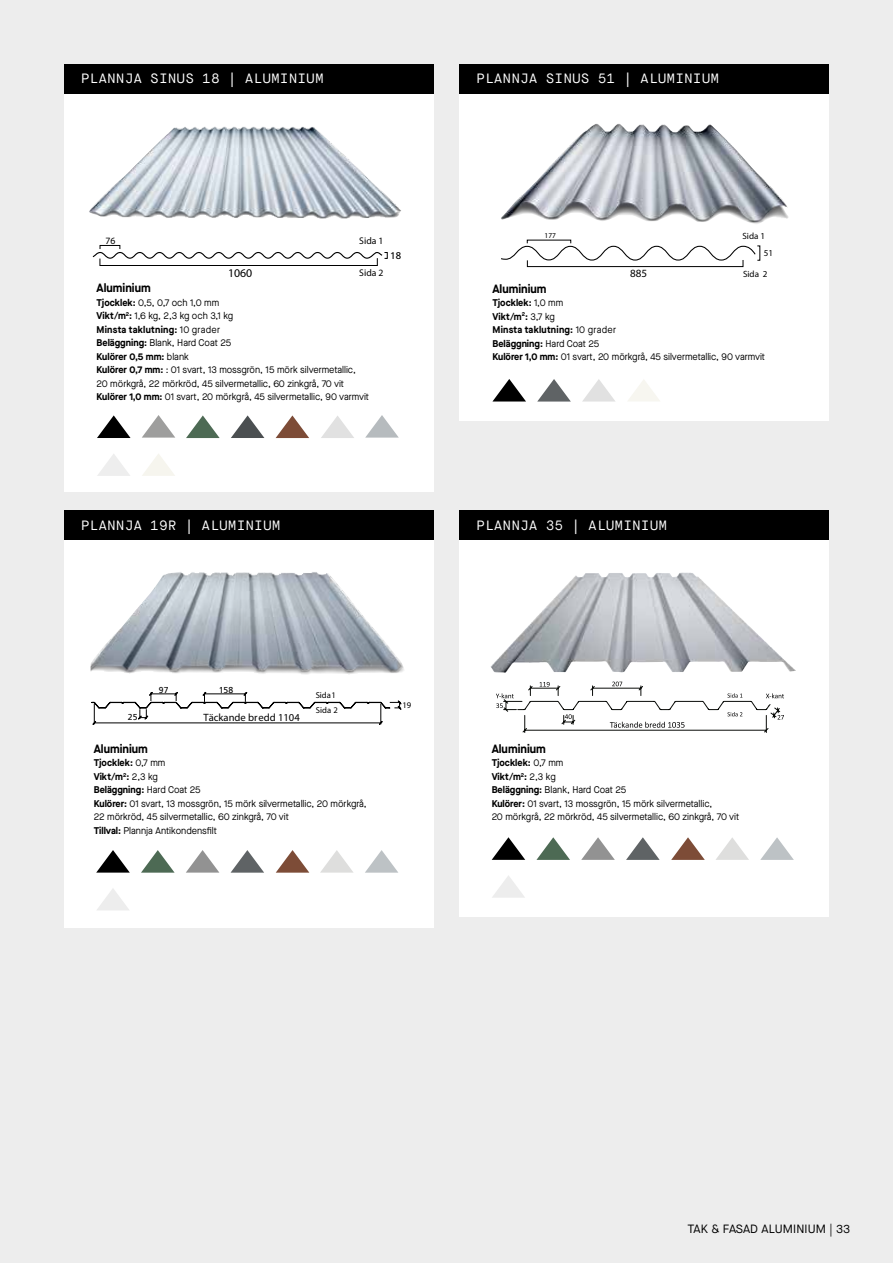
<style>
.page{position:relative;width:893px;height:1263px;background:#ededed}
.page>*{position:absolute;margin:0;border:0;box-sizing:border-box;transform-origin:0 0}
.t1{font:13.5px "Maison Neue Mono";color:#fff}
.t2{font:700 12px "Maison Neue";color:#000;scale:.95 1}
.t3{font:12px "Maison Neue";letter-spacing:.01em;color:#000}
.t4{font:11.85px "News Gothic";color:#000}
.t5{font:11.1px "News Gothic";color:#000}
.t6{font:10.65px "News Gothic";color:#000}
.t7{font:9.75px/13.5px "Maison Neue";color:#000;scale:.95 1}
.t8{font:9.75px "News Gothic";color:#000}
.t9{font:9.75px "Frutiger";color:#000}
.t10{font:9px "News Gothic";color:#000}
.t11{font:8.7px/15px "News Gothic";color:#000}
.t12{font:8.7px "Frutiger";color:#000}
.t13{font:7.5px "News Gothic";color:#000}
.s1{font-weight:700}
</style>
<div class="page">
<div style="left:64px;top:92px;width:370px;height:400px;background:#fff"></div>
<div style="left:64px;top:540px;width:370px;height:387px;background:#fff"></div>
<div style="left:459px;top:92px;width:370px;height:329px;background:#fff"></div>
<div style="left:459px;top:540px;width:370px;height:376px;background:#fff"></div>
<img style="left:91px;top:572px;width:313px;height:103px">
<img style="left:490px;top:573px;width:189px;height:97px">
<div style="left:64px;top:64px;width:370px;height:30px;background:#000"></div>
<div style="left:64px;top:510px;width:370px;height:30px;background:#000"></div>
<div style="left:459px;top:64px;width:370px;height:30px;background:#000"></div>
<div style="left:459px;top:510px;width:370px;height:30px;background:#000"></div>
<img style="left:89px;top:127px;width:312px;height:92px">
<div style="left:100px;top:258px;width:278px;height:8px;border:1px solid #000"></div>
<div style="left:100px;top:245px;width:20px;height:4px;border:1px solid #000"></div>
<svg style="left:92px;top:252px;width:296px;height:7px"></svg>
<img style="left:501px;top:124px;width:288px;height:100px">
<svg style="left:501px;top:245px;width:255px;height:16px"></svg>
<div style="left:527px;top:260px;width:216px;height:7px;border:1px solid #000"></div>
<svg style="left:496px;top:682px;width:288px;height:51px"></svg>
<svg style="left:97px;top:415px;width:34px;height:23px"></svg>
<svg style="left:186px;top:415px;width:34px;height:23px"></svg>
<svg style="left:231px;top:415px;width:33px;height:23px"></svg>
<svg style="left:276px;top:415px;width:33px;height:23px"></svg>
<svg style="left:365px;top:415px;width:34px;height:23px"></svg>
<svg style="left:97px;top:454px;width:33px;height:22px"></svg>
<svg style="left:142px;top:454px;width:33px;height:22px"></svg>
<svg style="left:493px;top:379px;width:33px;height:22px"></svg>
<svg style="left:537px;top:379px;width:34px;height:23px"></svg>
<svg style="left:582px;top:379px;width:33px;height:23px"></svg>
<svg style="left:321px;top:416px;width:33px;height:22px"></svg>
<svg style="left:492px;top:837px;width:33px;height:23px"></svg>
<svg style="left:536px;top:837px;width:34px;height:23px"></svg>
<svg style="left:581px;top:837px;width:34px;height:23px"></svg>
<svg style="left:626px;top:837px;width:34px;height:23px"></svg>
<svg style="left:716px;top:837px;width:33px;height:23px"></svg>
<svg style="left:760px;top:837px;width:34px;height:23px"></svg>
<svg style="left:492px;top:876px;width:33px;height:22px"></svg>
<svg style="left:671px;top:837px;width:34px;height:23px"></svg>
<svg style="left:91px;top:692px;width:310px;height:33px"></svg>
<svg style="left:142px;top:415px;width:33px;height:23px"></svg>
<svg style="left:628px;top:380px;width:32px;height:21px"></svg>
<svg style="left:96px;top:850px;width:34px;height:23px"></svg>
<svg style="left:141px;top:850px;width:34px;height:23px"></svg>
<svg style="left:186px;top:850px;width:33px;height:23px"></svg>
<svg style="left:231px;top:850px;width:33px;height:23px"></svg>
<svg style="left:320px;top:850px;width:33px;height:23px"></svg>
<svg style="left:365px;top:850px;width:33px;height:23px"></svg>
<svg style="left:97px;top:889px;width:32px;height:21px"></svg>
<svg style="left:276px;top:850px;width:33px;height:23px"></svg>
<h1 class="t1" style="left:81px;top:70px;width:244px">PLANNJA SINUS 18 | ALUMINIUM</h1>
<h1 class="t1" style="left:476px;top:70px;width:244px">PLANNJA SINUS 51 | ALUMINIUM</h1>
<p class="t8" style="left:106px;top:234px;width:11px">76</p>
<p class="t8" style="left:359px;top:235px;width:26px">Sida 1</p>
<p class="t4" style="left:228px;top:265px;width:26px">1060</p>
<p class="t8" style="left:359px;top:267px;width:26px">Sida 2</p>
<p class="t9" style="left:390px;top:250px;width:12px">18</p>
<p class="t13" style="left:544px;top:231px;width:13px">177</p>
<p class="t5" style="left:630px;top:266px;width:19px">885</p>
<p class="t10" style="left:742px;top:230px;width:24px">Sida 1</p>
<p class="t10" style="left:743px;top:268px;width:26px">Sida 2</p>
<p class="t10" style="left:764px;top:247px;width:11px">51</p>
<p class="t2" style="left:97px;top:280px;width:59px">Aluminium</p>
<p class="t7" style="left:97px;top:296px;width:288px"><span class="s1">Tjocklek:</span> 0,5, 0,7 och 1,0 mm<br><span class="s1">Vikt/m</span><sup>2</sup><span class="s1">:</span> 1,6 kg, 2,3 kg och 3,1 kg<br><span class="s1">Minsta taklutning:</span> 10 grader<br><span class="s1">Beläggning:</span> Blank, Hard Coat 25<br><span class="s1">Kulörer 0,5 mm:</span> blank<br><span class="s1">Kulörer 0,7 mm:</span> : 01 svart, 13 mossgrön, 15 mörk silvermetallic, 20 mörkgrå, 22 mörkröd, 45 silvermetallic, 60 zinkgrå, 70 vit <span class="s1">Kulörer 1,0 mm:</span> 01 svart, 20 mörkgrå, 45 silvermetallic, 90 varmvit</p>
<p class="t2" style="left:492px;top:280px;width:59px">Aluminium</p>
<p class="t7" style="left:492px;top:296px;width:288px"><span class="s1">Tjocklek:</span> 1,0 mm<br><span class="s1">Vikt/m</span><sup>2</sup><span class="s1">:</span> 3,7 kg<br><span class="s1">Minsta taklutning:</span> 10 grader<br><span class="s1">Beläggning:</span> Hard Coat 25<br><span class="s1">Kulörer 1,0 mm:</span> 01 svart, 20 mörkgrå, 45 silvermetallic, 90 varmvit</p>
<h1 class="t1" style="left:81px;top:517px;width:201px">PLANNJA 19R | ALUMINIUM</h1>
<h1 class="t1" style="left:476px;top:517px;width:193px">PLANNJA 35 | ALUMINIUM</h1>
<p class="t12" style="left:159px;top:685px;width:11px">97</p>
<p class="t12" style="left:219px;top:685px;width:16px">158</p>
<p class="t12" style="left:128px;top:711px;width:11px">25</p>
<p class="t6" style="left:203px;top:711px;width:98px">Täckande bredd 1104</p>
<p class="t11" style="left:316px;top:687px;width:24px">Sida 1<br>Sida 2</p>
<p class="t11" style="left:402px;top:698px;width:10px">19</p>
<p class="t2" style="left:94px;top:740px;width:59px">Aluminium</p>
<p class="t7" style="left:94px;top:756px;width:289px"><span class="s1">Tjocklek:</span> 0,7 mm<br><span class="s1">Vikt/m</span><sup>2</sup><span class="s1">:</span> 2,3 kg<br><span class="s1">Beläggning:</span> Hard Coat 25<br><span class="s1">Kulörer:</span> 01 svart, 13 mossgrön, 15 mörk silvermetallic, 20 mörkgrå, 22 mörkröd, 45 silvermetallic, 60 zinkgrå, 70 vit<br><span class="s1">Tillval:</span> Plannja Antikondensfilt</p>
<p class="t2" style="left:492px;top:740px;width:59px">Aluminium</p>
<p class="t7" style="left:492px;top:756px;width:262px"><span class="s1">Tjocklek:</span> 0,7 mm<br><span class="s1">Vikt/m</span><sup>2</sup><span class="s1">:</span> 2,3 kg<br><span class="s1">Beläggning:</span> Blank, Hard Coat 25<br><span class="s1">Kulörer:</span> 01 svart, 13 mossgrön, 15 mörk silvermetallic,<br>20 mörkgrå, 22 mörkröd, 45 silvermetallic, 60 zinkgrå, 70 vit</p>
<p class="t3" style="left:687px;top:1221px;width:164px">TAK &amp; FASAD ALUMINIUM | 33</p>
</div>
